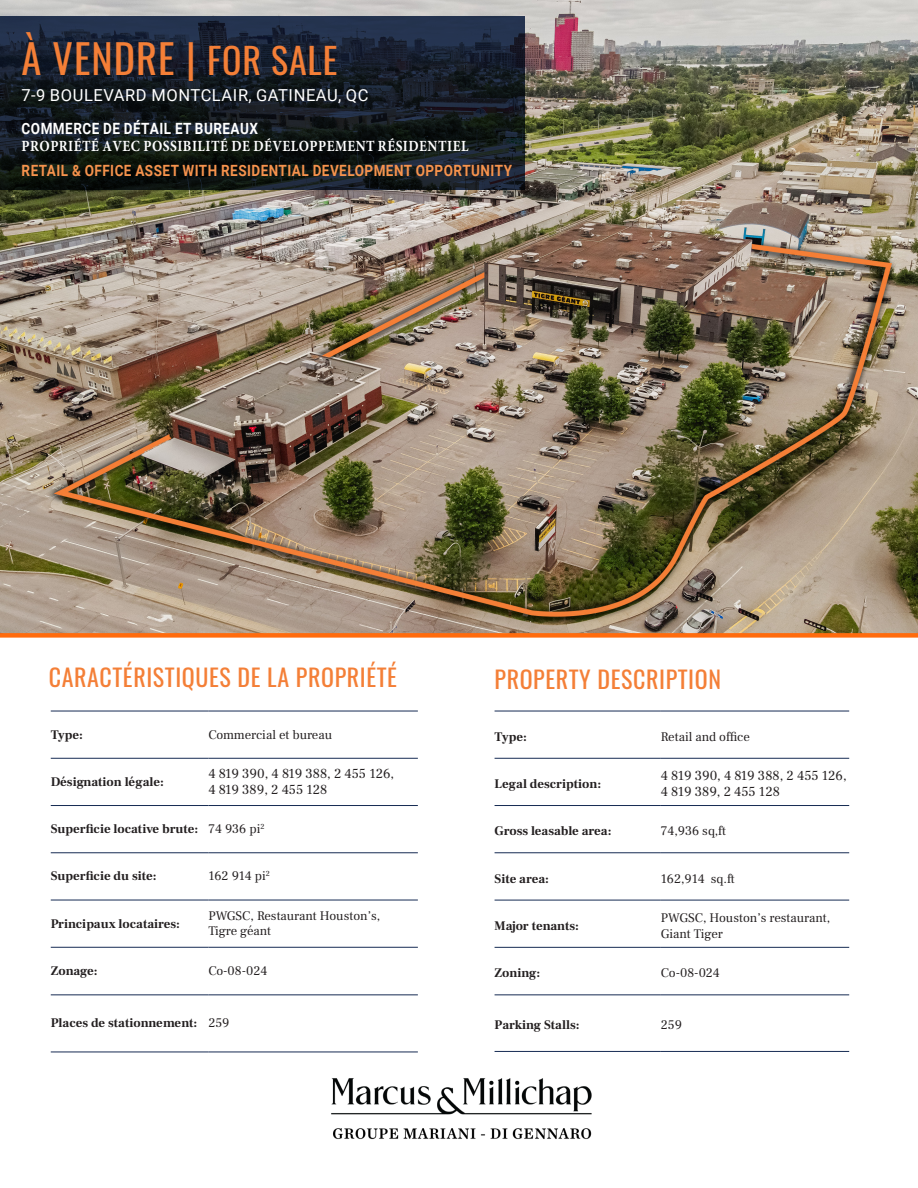
<style>
.page{position:relative;width:918px;height:1188px;background:#fff}
.page>*{position:absolute;margin:0;border:0;box-sizing:border-box;transform-origin:0 0}
.t1{font:40.5px "Oswald";letter-spacing:.025em;color:#f47f37}
.t2{font:24px "Oswald";letter-spacing:.025em;color:#f47f37}
.t3{font:16.5px "Roboto";letter-spacing:.035em;color:#fff}
.t4{font:700 15.6px/16.5px "Minion Pro";letter-spacing:.035em;color:#fff;scale:.87 1}
.t5{font:700 15.6px "Roboto";letter-spacing:.035em;color:#f6934d;scale:.87 1}
.t6{font:13.5px/16.2px "Frank Ruhl Libre";color:#231f20}
.t7{font:700 12.9px "Frank Ruhl Libre";color:#231f20}
.Body_Copy{font:12.9px/15.5px "Frank Ruhl Libre";color:#231f20}
.s1{font-size:36px}
.s2{font-family:"Roboto"}
</style>
<div class="page">
<img style="left:0;top:0;width:918px;height:633px">
<svg style="left:0;top:16px;width:525px;height:174px;background:#151d26"></svg>
<img style="left:331px;top:1078px;width:261px;height:62px">
<div style="left:0;top:633px;width:918px;height:5px;background:#ff6b0d"></div>
<hr style="left:51px;top:711px;width:157px;height:1px;background:#162b53">
<hr style="left:208px;top:711px;width:210px;height:1px;background:#162b53">
<hr style="left:51px;top:758px;width:157px;height:1px;background:#162b53">
<hr style="left:208px;top:758px;width:210px;height:1px;background:#162b53">
<hr style="left:51px;top:805px;width:157px;height:1px;background:#162b53">
<hr style="left:208px;top:805px;width:210px;height:1px;background:#162b53">
<hr style="left:51px;top:853px;width:157px;height:1px;background:#162b53">
<hr style="left:208px;top:853px;width:210px;height:1px;background:#162b53">
<hr style="left:51px;top:900px;width:157px;height:1px;background:#162b53">
<hr style="left:208px;top:900px;width:210px;height:1px;background:#162b53">
<hr style="left:51px;top:947px;width:157px;height:1px;background:#162b53">
<hr style="left:208px;top:947px;width:210px;height:1px;background:#162b53">
<hr style="left:51px;top:995px;width:157px;height:1px;background:#162b53">
<hr style="left:208px;top:995px;width:210px;height:1px;background:#162b53">
<hr style="left:51px;top:1052px;width:157px;height:1px;background:#162b53">
<hr style="left:208px;top:1052px;width:210px;height:1px;background:#162b53">
<hr style="left:495px;top:711px;width:166px;height:1px;background:#162b53">
<hr style="left:661px;top:711px;width:188px;height:1px;background:#162b53">
<hr style="left:495px;top:758px;width:166px;height:1px;background:#162b53">
<hr style="left:661px;top:758px;width:188px;height:1px;background:#162b53">
<hr style="left:495px;top:805px;width:166px;height:1px;background:#162b53">
<hr style="left:661px;top:805px;width:188px;height:1px;background:#162b53">
<hr style="left:495px;top:853px;width:166px;height:1px;background:#162b53">
<hr style="left:661px;top:853px;width:188px;height:1px;background:#162b53">
<hr style="left:495px;top:900px;width:166px;height:1px;background:#162b53">
<hr style="left:661px;top:900px;width:188px;height:1px;background:#162b53">
<hr style="left:495px;top:947px;width:166px;height:1px;background:#162b53">
<hr style="left:661px;top:947px;width:188px;height:1px;background:#162b53">
<hr style="left:495px;top:995px;width:166px;height:1px;background:#162b53">
<hr style="left:661px;top:995px;width:188px;height:1px;background:#162b53">
<hr style="left:495px;top:1051px;width:166px;height:1px;background:#162b53">
<hr style="left:661px;top:1051px;width:188px;height:1px;background:#162b53">
<p class="t1" style="left:21px;top:23px;width:318px">À VENDRE | <span class="s1">FOR SALE</span></p>
<p class="t3" style="left:22px;top:83px;width:348px">7-9 BOULEVARD MONTCLAIR, GATINEAU, QC</p>
<p class="t4" style="left:22px;top:121px;width:515px"><span class="s2">COMMERCE DE DÉTAIL ET BUREAUX<br></span>PROPRIÉTÉ AVEC POSSIBILITÉ DE DÉVELOPPEMENT RÉSIDENTIEL</p>
<p class="t5" style="left:22px;top:160px;width:565px">RETAIL &amp; OFFICE ASSET WITH RESIDENTIAL DEVELOPMENT OPPORTUNITY</p>
<p class="t2" style="left:49px;top:656px;width:350px">CARACTÉRISTIQUES DE LA PROPRIÉTÉ</p>
<p class="t2" style="left:495px;top:657px;width:228px">PROPERTY DESCRIPTION</p>
<p class="t7" style="left:51px;top:726px;width:34px">Type:</p>
<p class="Body_Copy" style="left:208px;top:727px;width:125px">Commercial et bureau</p>
<p class="t7" style="left:51px;top:774px;width:115px">Désignation légale:</p>
<p class="t7" style="left:495px;top:729px;width:34px">Type:</p>
<p class="Body_Copy" style="left:661px;top:729px;width:91px">Retail and office</p>
<p class="t7" style="left:495px;top:776px;width:108px">Legal description:</p>
<p class="t6" style="left:661px;top:768px;width:187px">4 819 390, 4 819 388, 2 455 126,<br>4 819 389, 2 455 128</p>
<p class="t7" style="left:495px;top:823px;width:118px">Gross leasable area:</p>
<p class="Body_Copy" style="left:661px;top:823px;width:67px">74,936 sq,ft</p>
<p class="t7" style="left:495px;top:870px;width:56px">Site area:</p>
<p class="Body_Copy" style="left:661px;top:871px;width:76px">162,914 sq.ft</p>
<p class="t7" style="left:495px;top:918px;width:86px">Major tenants:</p>
<p class="Body_Copy" style="left:661px;top:910px;width:171px">PWGSC, Houston’s restaurant,<br>Giant Tiger</p>
<p class="t7" style="left:495px;top:965px;width:47px">Zoning:</p>
<p class="Body_Copy" style="left:661px;top:965px;width:60px">Co-08-024</p>
<p class="t6" style="left:208px;top:765px;width:187px">4 819 390, 4 819 388, 2 455 126,</p>
<p class="t6" style="left:208px;top:782px;width:121px">4 819 389, 2 455 128</p>
<p class="t7" style="left:51px;top:821px;width:149px">Superficie locative brute:</p>
<p class="Body_Copy" style="left:208px;top:821px;width:58px">74 936 pi<sup>2</sup></p>
<p class="t7" style="left:51px;top:868px;width:107px">Superficie du site:</p>
<p class="Body_Copy" style="left:208px;top:868px;width:63px">162 914 pi<sup>2</sup></p>
<p class="t7" style="left:51px;top:915px;width:131px">Principaux locataires:</p>
<p class="Body_Copy" style="left:208px;top:908px;width:173px">PWGSC, Restaurant Houston’s,</p>
<p class="Body_Copy" style="left:208px;top:923px;width:64px">Tigre géant</p>
<p class="t7" style="left:51px;top:963px;width:48px">Zonage:</p>
<p class="Body_Copy" style="left:208px;top:963px;width:60px">Co-08-024</p>
<p class="t7" style="left:51px;top:1015px;width:148px">Places de stationnement:</p>
<p class="Body_Copy" style="left:208px;top:1015px;width:23px">259</p>
<p class="t7" style="left:495px;top:1017px;width:87px">Parking Stalls:</p>
<p class="Body_Copy" style="left:661px;top:1017px;width:23px">259</p>
</div>
